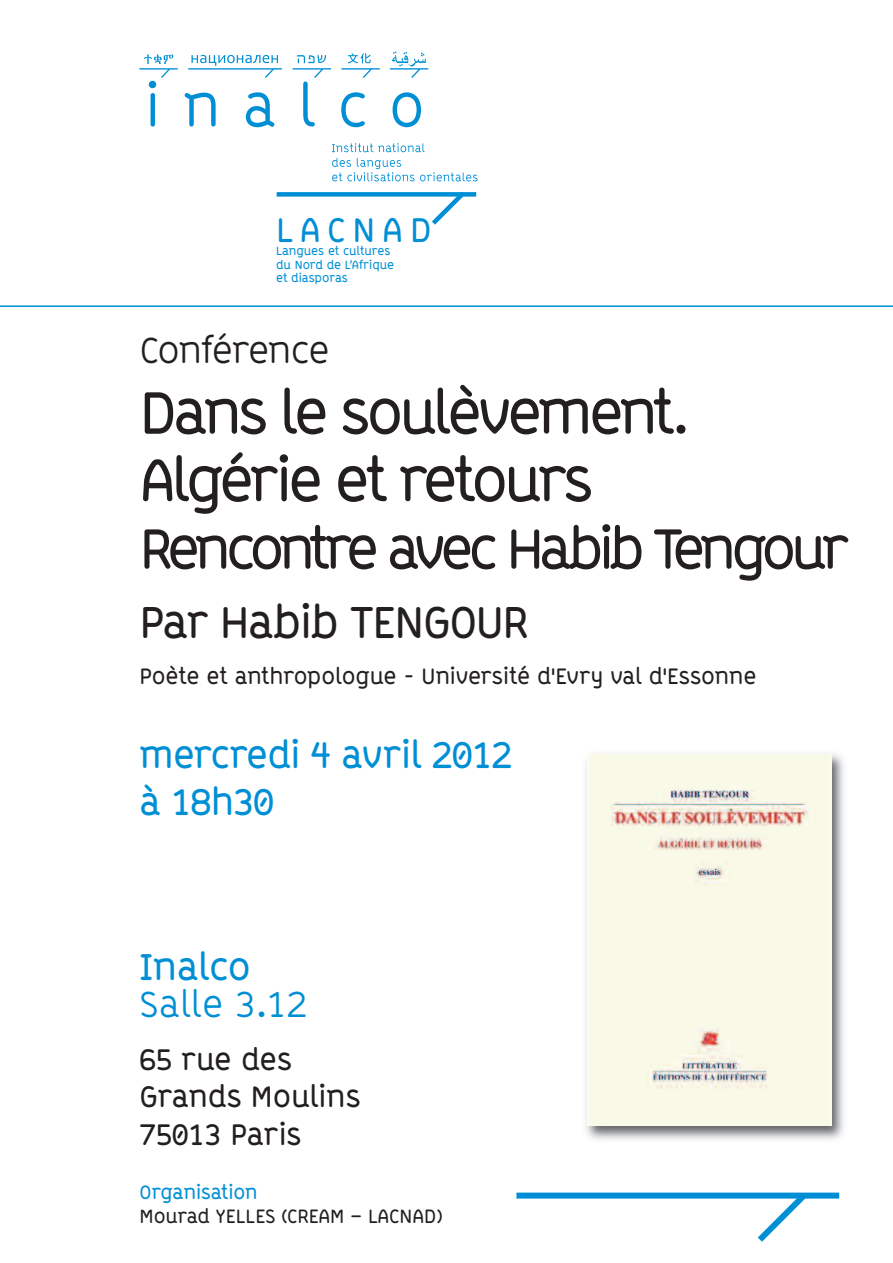
<style>
.page{position:relative;width:893px;height:1263px;background:#fff}
.page>*{position:absolute;margin:0;border:0;box-sizing:border-box;transform-origin:0 0}
.t1{font:700 60px/67.5px "ABB Line";letter-spacing:-.065em;color:#231f20}
.t2{font:700 57px "ABB Line";letter-spacing:-.095em;color:#231f20}
.t3{font:700 45px "ABB Line";letter-spacing:-.03em;color:#231f20}
.t4{font:700 37.5px/46.5px "ABB Line";letter-spacing:-.015em;color:#008fd5}
.t5{font:37.5px "ABB Line";letter-spacing:-.045em;color:#231f20}
.t6{font:37.5px "ABB Line";color:#008fd5}
.t7{font:700 34.5px "ABB Line";letter-spacing:.2em;color:#008fd5}
.t8{font:700 30px/37.5px "ABB Line";color:#231f20}
.t9{font:700 22.5px "ABB Line";color:#231f20}
.t10{font:700 19.5px "ABB Line";color:#231f20}
.t11{font:700 19.5px "ABB Line";color:#008fd5}
.t12{font:700 12px/13.5px "ABB Line";color:#008fd5}
</style>
<div class="page">
<hr style="left:0;top:305px;width:893px;height:2px;background:#008fd5">
<svg style="left:332px;top:143px;width:93px;height:9px"></svg>
<svg style="left:332px;top:158px;width:146px;height:23px"></svg>
<svg style="left:185px;top:93px;width:31px;height:34px"></svg>
<svg style="left:246px;top:92px;width:28px;height:35px"></svg>
<svg style="left:341px;top:92px;width:24px;height:35px"></svg>
<svg style="left:393px;top:92px;width:28px;height:35px"></svg>
<svg style="left:341px;top:53px;width:39px;height:25px"></svg>
<svg style="left:293px;top:55px;width:38px;height:72px"></svg>
<svg style="left:188px;top:55px;width:94px;height:23px"></svg>
<svg style="left:390px;top:51px;width:38px;height:27px"></svg>
<svg style="left:139px;top:54px;width:39px;height:73px"></svg>
<div style="left:516px;top:1192px;width:323px;height:6px;background:#008fd5"></div>
<svg style="left:751px;top:1192px;width:61px;height:50px"></svg>
<div style="left:277px;top:192px;width:199px;height:5px;background:#008fd5"></div>
<svg style="left:427px;top:191px;width:43px;height:34px"></svg>
<img style="left:585px;top:753px;width:259px;height:387px">
<img style="left:587px;top:754px;width:244px;height:371px">
<h3 class="t7" style="left:276px;top:210px;width:157px">LACNAD</h3>
<p class="t12" style="left:276px;top:245px;width:120px">Langues et cultures du Nord de L’Afrique et diasporas</p>
<h3 class="t5" style="left:140px;top:329px;width:192px">Conférence</h3>
<h1 class="t1" style="left:139px;top:379px;width:550px">Dans le soulèvement.<br>Algérie et retours</h1>
<h2 class="t2" style="left:140px;top:515px;width:711px">Rencontre avec Habib Tengour</h2>
<h3 class="t3" style="left:140px;top:595px;width:390px">Par Habib TENGOUR</h3>
<p class="t9" style="left:140px;top:663px;width:619px">Poète et anthropologue - Université d'Evry val d'Essonne</p>
<h3 class="t4" style="left:139px;top:732px;width:374px">mercredi 4 avril 2012 à 18h30</h3>
<h3 class="t4" style="left:140px;top:943px;width:113px">Inalco</h3>
<h3 class="t6" style="left:139px;top:982px;width:169px">Salle 3.12</h3>
<h3 class="t8" style="left:140px;top:1040px;width:223px">65 rue des<br>Grands Moulins<br>75013 Paris</h3>
<p class="t11" style="left:140px;top:1180px;width:120px">Organisation</p>
<p class="t10" style="left:139px;top:1204px;width:304px">Mourad YELLES (CREAM – LACNAD)</p>
</div>
